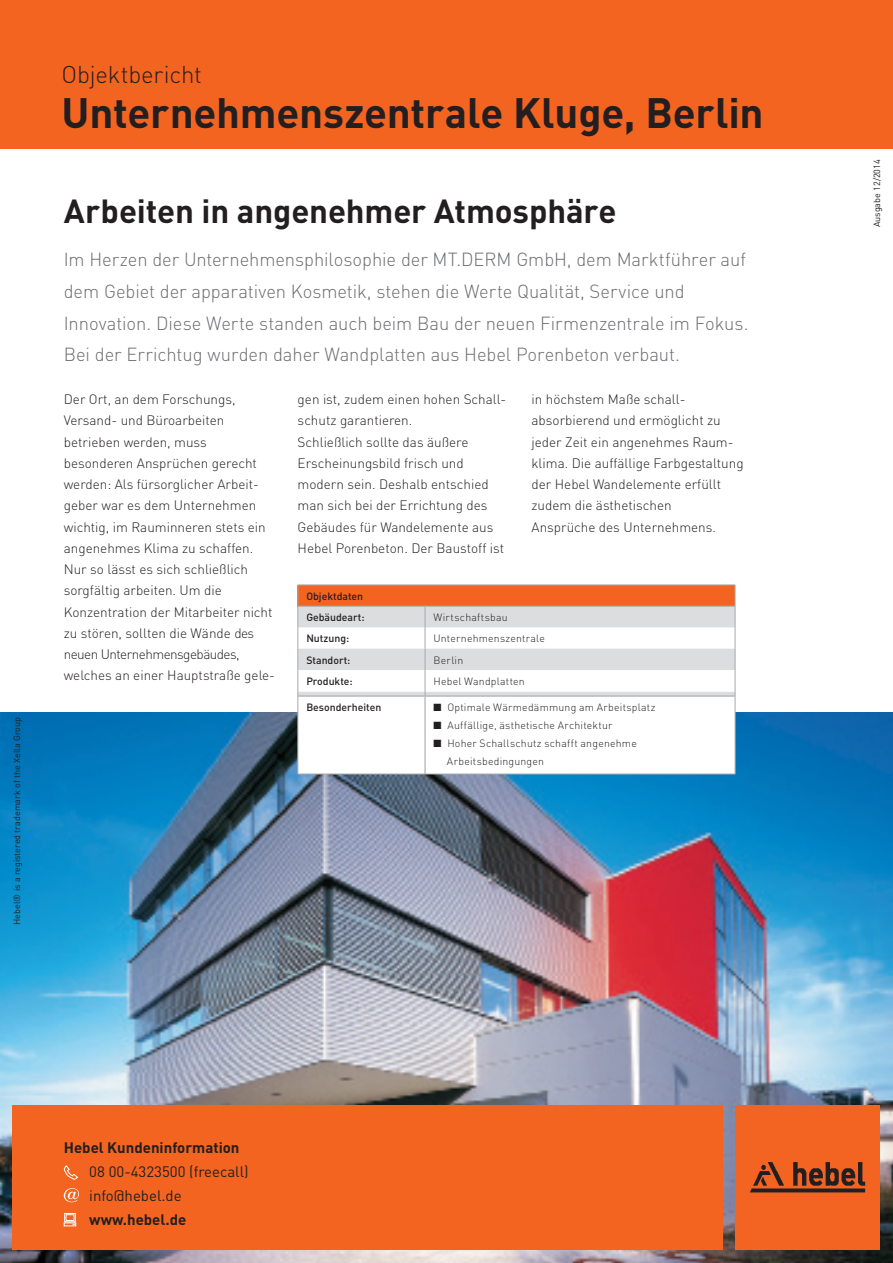
<style>
.page{position:relative;width:893px;height:1263px;background:#fff}
.page>*{position:absolute;margin:0;border:0;box-sizing:border-box;transform-origin:0 0}
.t1{font:700 42px "DIN";letter-spacing:-.005em;color:#231f20}
.Headline{font:700 33px "DIN";letter-spacing:-.005em;color:#231f20}
.t2{font:300 24px "DIN";letter-spacing:-.01em;color:#231f20}
.Copyheadline{font:300 18.75px/32px "DIN";letter-spacing:-.005em;color:#6c6d70}
.Tabellenkopf{font:15px "DIN";color:#231f20}
.Tabellenkopf-2{font:700 15px "DIN";color:#231f20}
.Copytext{font:300 13.5px/21.3px "DIN";color:#231f20}
.Tabelle_weiss{font:300 10.5px "DIN";letter-spacing:.02em;color:#231f20}
.Tabellenkopf-3{font:500 10.5px "DIN";color:#231f20}
.Wir_sind_für_Sie_da{font:9px "DIN";color:#231f20}
</style>
<div class="page">
<img style="left:0;top:712px;width:893px;height:551px">
<div style="left:0;top:0;width:893px;height:149px;background:#f36421"></div>
<div style="left:13px;top:1106px;width:710px;height:144px;background:#f36421"></div>
<img style="left:736px;top:1106px;width:144px;height:143px">
<svg style="left:63px;top:1165px;width:15px;height:15px"></svg>
<svg style="left:64px;top:1188px;width:15px;height:14px"></svg>
<div style="left:64px;top:1222px;width:12px;height:4px;border:1px solid #fff"></div>
<div style="left:64px;top:1213px;width:12px;height:9px;border:1px solid #fff"></div>
<svg style="left:65px;top:1214px;width:11px;height:11px"></svg>
<svg style="left:299px;top:697px;width:436px;height:77px"></svg>
<svg style="left:298px;top:585px;width:438px;height:111px"></svg>
<hr style="left:298px;top:695px;width:127px;height:2px;background:#a8a9ad">
<hr style="left:425px;top:695px;width:310px;height:2px;background:#a8a9ad">
<hr style="left:424px;top:697px;width:2px;height:77px;background:#a8a9ad">
<hr style="left:298px;top:696px;width:1px;height:78px;background:#a8a9ad">
<hr style="left:735px;top:696px;width:1px;height:78px;background:#a8a9ad">
<hr style="left:298px;top:774px;width:127px;height:1px;background:#a8a9ad">
<hr style="left:425px;top:774px;width:310px;height:1px;background:#a8a9ad">
<p class="Wir_sind_für_Sie_da" style="left:11px;top:925px;width:209px;rotate:-90deg">Hebel® is a registered trademark of the Xella Group</p>
<p class="t2" style="left:62px;top:60px;width:142px">Objektbericht</p>
<p class="t1" style="left:62px;top:85px;width:703px">Unternehmenszentrale Kluge, Berlin</p>
<p class="Headline" style="left:64px;top:190px;width:554px">Arbeiten in angenehmer Atmosphäre</p>
<p class="Copyheadline" style="left:64px;top:243px;width:684px">Im Herzen der Unternehmensphilosophie der MT.DERM GmbH, dem Marktführer auf dem Gebiet der apparativen Kosmetik, stehen die Werte Qualität, Service und</p>
<p class="Copyheadline" style="left:64px;top:307px;width:686px">Innovation. Diese Werte standen auch beim Bau der neuen Firmenzentrale im Fokus.<br>Bei der Errichtug wurden daher Wandplatten aus Hebel Porenbeton verbaut.</p>
<p class="Copytext" style="left:64px;top:388px;width:173px">Der Ort, an dem Forschungs,</p>
<p class="Copytext" style="left:64px;top:410px;width:162px">Versand- und Büroarbeiten</p>
<p class="Copytext" style="left:64px;top:431px;width:145px">betrieben werden, muss</p>
<p class="Copytext" style="left:64px;top:452px;width:203px">besonderen Ansprüchen gerecht werden: Als fürsorglicher Arbeit&shy;geber war es dem Unternehmen wichtig, im Rauminneren stets ein angenehmes Klima zu schaffen.<br>Nur so lässt es sich schließlich sorgfältig arbeiten. Um die</p>
<p class="Copytext" style="left:64px;top:601px;width:210px">Konzentration der Mitarbeiter nicht zu stören, sollten die Wände des neuen Unternehmensgebäudes,</p>
<p class="Copytext" style="left:64px;top:665px;width:213px">welches an einer Hauptstraße gele-</p>
<p class="Copytext" style="left:298px;top:388px;width:210px">gen ist, zudem einen hohen Schall&shy;schutz garantieren.</p>
<p class="Copytext" style="left:298px;top:431px;width:208px">Schließlich sollte das äußere<br>Erscheinungsbild frisch und modern sein. Deshalb entschied man sich bei der Errichtung des<br>Gebäudes für Wandelemente aus<br>Hebel Porenbeton. Der Baustoff ist</p>
<p class="Copytext" style="left:531px;top:388px;width:155px">in höchstem Maße schall-</p>
<p class="Copytext" style="left:531px;top:410px;width:214px">absorbierend und ermöglicht zu jeder Zeit ein angenehmes Raum&shy;klima. Die auffällige Farbgestaltung der Hebel Wandelemente erfüllt zudem die ästhetischen</p>
<p class="Copytext" style="left:531px;top:516px;width:186px">Ansprüche des Unternehmens.</p>
<p class="Tabellenkopf-3" style="left:306px;top:589px;width:58px">Objektdaten</p>
<p class="Tabellenkopf-3" style="left:306px;top:610px;width:60px">Gebäudeart:</p>
<p class="Tabelle_weiss" style="left:434px;top:610px;width:76px">Wirtschaftsbau</p>
<p class="Tabellenkopf-3" style="left:306px;top:632px;width:44px">Nutzung:</p>
<p class="Tabelle_weiss" style="left:434px;top:632px;width:113px">Unternehmenszentrale</p>
<p class="Tabellenkopf-3" style="left:306px;top:653px;width:46px">Standort:</p>
<p class="Tabelle_weiss" style="left:434px;top:653px;width:31px">Berlin</p>
<p class="Tabellenkopf-3" style="left:306px;top:674px;width:48px">Produkte:</p>
<p class="Tabelle_weiss" style="left:434px;top:674px;width:93px">Hebel Wandplatten</p>
<p class="Tabellenkopf-3" style="left:306px;top:700px;width:77px">Besonderheiten</p>
<p class="Tabelle_weiss" style="left:434px;top:700px;width:223px">■ Optimale Wärmedämmung am Arbeitsplatz</p>
<p class="Tabelle_weiss" style="left:434px;top:718px;width:180px">■ Auffällige, ästhetische Architektur</p>
<p class="Tabelle_weiss" style="left:434px;top:736px;width:205px">■ Hoher Schallschutz schafft angenehme</p>
<p class="Tabelle_weiss" style="left:447px;top:754px;width:99px">Arbeitsbedingungen</p>
<p class="Tabellenkopf-2" style="left:64px;top:1137px;width:177px">Hebel Kundeninformation</p>
<p class="Tabellenkopf" style="left:89px;top:1162px;width:161px">08 00-4323500 (freecall)</p>
<p class="Tabellenkopf" style="left:89px;top:1186px;width:94px">info@hebel.de</p>
<p class="Tabellenkopf-2" style="left:89px;top:1209px;width:99px">www.hebel.de</p>
<p class="Wir_sind_für_Sie_da" style="left:871px;top:227px;width:69px;rotate:-90deg">Ausgabe 12/2014</p>
</div>
